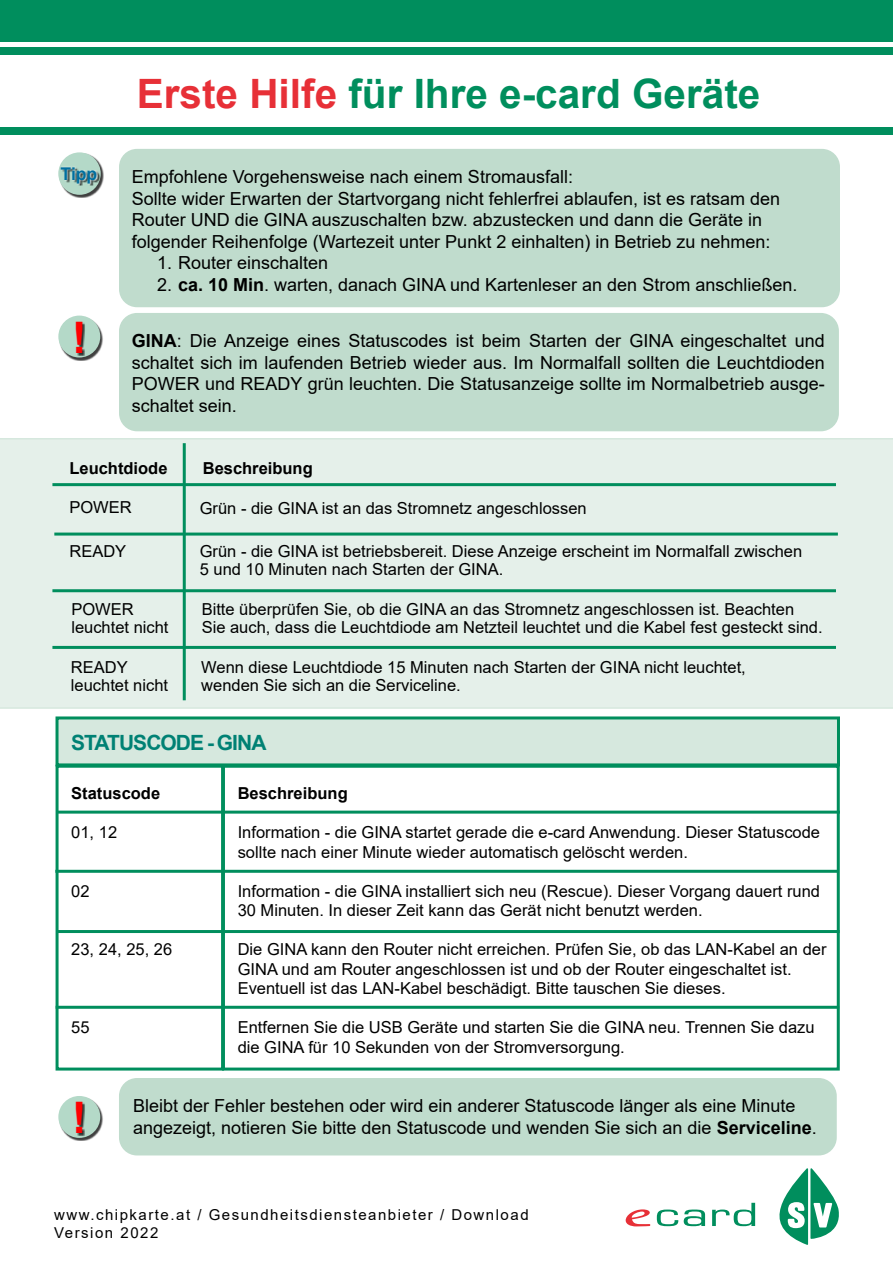
<style>
.page{position:relative;width:893px;height:1263px;background:#fff}
.page>*{position:absolute;margin:0;border:0;box-sizing:border-box;transform-origin:0 0}
.t1{font:700 43.5px "Arial";color:#f00}
.t2{font:700 40.5px "Arial";color:#008e5d}
.t3{font:700 21px "Arial";letter-spacing:-.045em;color:#008174}
.t4{font:18px/21.6px "Arial";color:#000}
.t5{font:700 17.55px "Arial";color:#006f9f}
.t6{font:16.5px/18px "Arial";color:#000}
.t7{font:700 16.5px "Arial";color:#000}
.t8{font:15px/18px "Arial";letter-spacing:.1em;color:#000}
.s1{color:#e73037}
.s2{font-weight:700}
</style>
<div class="page">
<div style="left:0;top:438px;width:893px;height:271px;background:#e5f0ea"></div>
<hr style="left:54px;top:532px;width:784px;height:3px;background:#008e5d">
<hr style="left:52px;top:589px;width:784px;height:3px;background:#008e5d">
<hr style="left:183px;top:443px;width:3px;height:257px;background:#008e5d">
<hr style="left:52px;top:646px;width:784px;height:3px;background:#008e5d">
<div style="left:57px;top:718px;width:781px;height:47px;background:#d6e8de"></div>
<div style="left:56px;top:716px;width:784px;height:50px;border:3px solid #008e5d"></div>
<div style="left:56px;top:765px;width:168px;height:305px;border:3px solid #008e5d"></div>
<div style="left:222px;top:765px;width:618px;height:305px;border:3px solid #008e5d"></div>
<hr style="left:56px;top:811px;width:784px;height:3px;background:#008e5d">
<hr style="left:55px;top:870px;width:784px;height:3px;background:#008e5d">
<hr style="left:56px;top:930px;width:784px;height:3px;background:#008e5d">
<hr style="left:56px;top:1006px;width:783px;height:3px;background:#008e5d">
<div style="left:119px;top:1078px;width:718px;height:77px;background:#c0dccd;border-radius:18px"></div>
<div style="left:0;top:127px;width:893px;height:8px;background:#008e5d"></div>
<div style="left:0;top:0;width:893px;height:42px;background:#008e5d"></div>
<div style="left:0;top:47px;width:893px;height:7px;background:#008e5d"></div>
<div style="left:119px;top:313px;width:720px;height:118px;background:#c0dccd;border-radius:18px"></div>
<div style="left:119px;top:149px;width:721px;height:158px;background:#c0dccd;border-radius:18px"></div>
<div style="left:59px;top:316px;width:44px;height:45px;background:#000;opacity:.75"></div>
<div style="left:58px;top:316px;width:42px;height:41px;background:#b4d9c8;border-radius:50%"></div>
<div style="left:76px;top:322px;width:10px;height:34px;background:#000;opacity:.75"></div>
<div style="left:59px;top:153px;width:45px;height:45px;background:#000;opacity:.75"></div>
<div style="left:58px;top:152px;width:43px;height:43px;background:#b4d9c8;border-radius:50%"></div>
<div style="left:61px;top:167px;width:39px;height:19px;background:#000;opacity:.75"></div>
<div style="left:59px;top:165px;width:39px;height:20px;background:#fff;opacity:.75"></div>
<hr style="left:52px;top:483px;width:784px;height:3px;background:#008e5d">
<div style="left:59px;top:1096px;width:44px;height:45px;background:#000;opacity:.75"></div>
<div style="left:58px;top:1096px;width:42px;height:42px;background:#b4d9c8;border-radius:50%"></div>
<div style="left:76px;top:1102px;width:10px;height:34px;background:#000;opacity:.75"></div>
<svg style="left:657px;top:1209px;width:21px;height:17px"></svg>
<svg style="left:684px;top:1209px;width:21px;height:17px"></svg>
<svg style="left:712px;top:1203px;width:43px;height:23px"></svg>
<svg style="left:626px;top:1209px;width:24px;height:17px"></svg>
<svg style="left:779px;top:1168px;width:60px;height:77px"></svg>
<p class="t5" style="left:61px;top:161px;width:38px">Tipp</p>
<h1 class="t1" style="left:72px;top:307px;width:16px">!</h1>
<h2 class="t2" style="left:137px;top:65px;width:625px"><span class="s1">Erste Hilfe</span> für Ihre e-card Geräte</h2>
<p class="t4" style="left:132px;top:166px;width:650px">Empfohlene Vorgehensweise nach einem Stromausfall:<br>Sollte wider Erwarten der Startvorgang nicht fehlerfrei ablaufen, ist es ratsam den Router UND die GINA auszuschalten bzw. abzustecken und dann die Geräte in folgender Reihenfolge (Wartezeit unter Punkt 2 einhalten) in Betrieb zu nehmen:</p>
<p class="t4" style="left:157px;top:252px;width:172px">1. Router einschalten</p>
<p class="t4" style="left:157px;top:274px;width:642px">2. <span class="s2">ca. 10 Min</span>. warten, danach GINA und Kartenleser an den Strom anschließen.</p>
<p class="t4" style="left:132px;top:330px;width:694px;text-align:justify"><span class="s2">GINA</span>: Die Anzeige eines Statuscodes ist beim Starten der GINA eingeschaltet und schaltet sich im laufenden Betrieb wieder aus. Im Normalfall sollten die Leuchtdioden POWER und READY grün leuchten. Die Statusanzeige sollte im Normalbetrieb ausge&shy;schaltet sein.</p>
<p class="t7" style="left:69px;top:456px;width:100px">Leuchtdiode</p>
<p class="t7" style="left:203px;top:457px;width:112px">Beschreibung</p>
<p class="t6" style="left:69px;top:498px;width:64px">POWER</p>
<p class="t6" style="left:200px;top:499px;width:389px">Grün - die GINA ist an das Stromnetz angeschlossen</p>
<p class="t6" style="left:200px;top:542px;width:604px">Grün - die GINA ist betriebsbereit. Diese Anzeige erscheint im Normalfall zwischen<br>5 und 10 Minuten nach Starten der GINA.</p>
<p class="t6" style="left:71px;top:600px;width:99px">POWER leuchtet nicht</p>
<p class="t6" style="left:202px;top:600px;width:622px">Bitte überprüfen Sie, ob die GINA an das Stromnetz angeschlossen ist. Beachten<br>Sie auch, dass die Leuchtdiode am Netzteil leuchtet und die Kabel fest gesteckt sind.</p>
<p class="t6" style="left:71px;top:658px;width:99px">READY leuchtet nicht</p>
<p class="t6" style="left:201px;top:658px;width:546px">Wenn diese Leuchtdiode 15 Minuten nach Starten der GINA nicht leuchtet, wenden Sie sich an die Serviceline.</p>
<p class="t6" style="left:69px;top:542px;width:58px">READY</p>
<p class="t3" style="left:71px;top:727px;width:197px">STATUSCODE - GINA</p>
<p class="t7" style="left:71px;top:782px;width:90px">Statuscode</p>
<p class="t6" style="left:71px;top:823px;width:47px">01, 12</p>
<p class="t7" style="left:238px;top:782px;width:112px">Beschreibung</p>
<p class="t6" style="left:238px;top:823px;width:584px;line-height:19.5px">Information - die GINA startet gerade die e-card Anwendung. Dieser Statuscode sollte nach einer Minute wieder automatisch gelöscht werden.</p>
<p class="t6" style="left:238px;top:881px;width:584px;line-height:19.5px">Information - die GINA installiert sich neu (Rescue). Dieser Vorgang dauert rund<br>30 Minuten. In dieser Zeit kann das Gerät nicht benutzt werden.</p>
<p class="t6" style="left:238px;top:940px;width:590px;line-height:19.5px">Die GINA kann den Router nicht erreichen. Prüfen Sie, ob das LAN-Kabel an der<br>GINA und am Router angeschlossen ist und ob der Router eingeschaltet ist.<br>Eventuell ist das LAN-Kabel beschädigt. Bitte tauschen Sie dieses.</p>
<p class="t6" style="left:238px;top:1018px;width:578px;line-height:19.5px">Entfernen Sie die USB Geräte und starten Sie die GINA neu. Trennen Sie dazu die GINA für 10 Sekunden von der Stromversorgung.</p>
<p class="t6" style="left:71px;top:882px;width:20px">02</p>
<p class="t6" style="left:71px;top:940px;width:102px">23, 24, 25, 26</p>
<p class="t6" style="left:71px;top:1018px;width:20px">55</p>
<h1 class="t1" style="left:72px;top:1087px;width:16px">!</h1>
<p class="t4" style="left:133px;top:1095px;width:685px">Bleibt der Fehler bestehen oder wird ein anderer Statuscode länger als eine Minute angezeigt, notieren Sie bitte den Statuscode und wenden Sie sich an die <span class="s2">Serviceline</span>.</p>
<p class="t8" style="left:54px;top:1205px;width:476px">www.chipkarte.at / Gesundheitsdiensteanbieter / Download<br>Version 2022</p>
</div>
